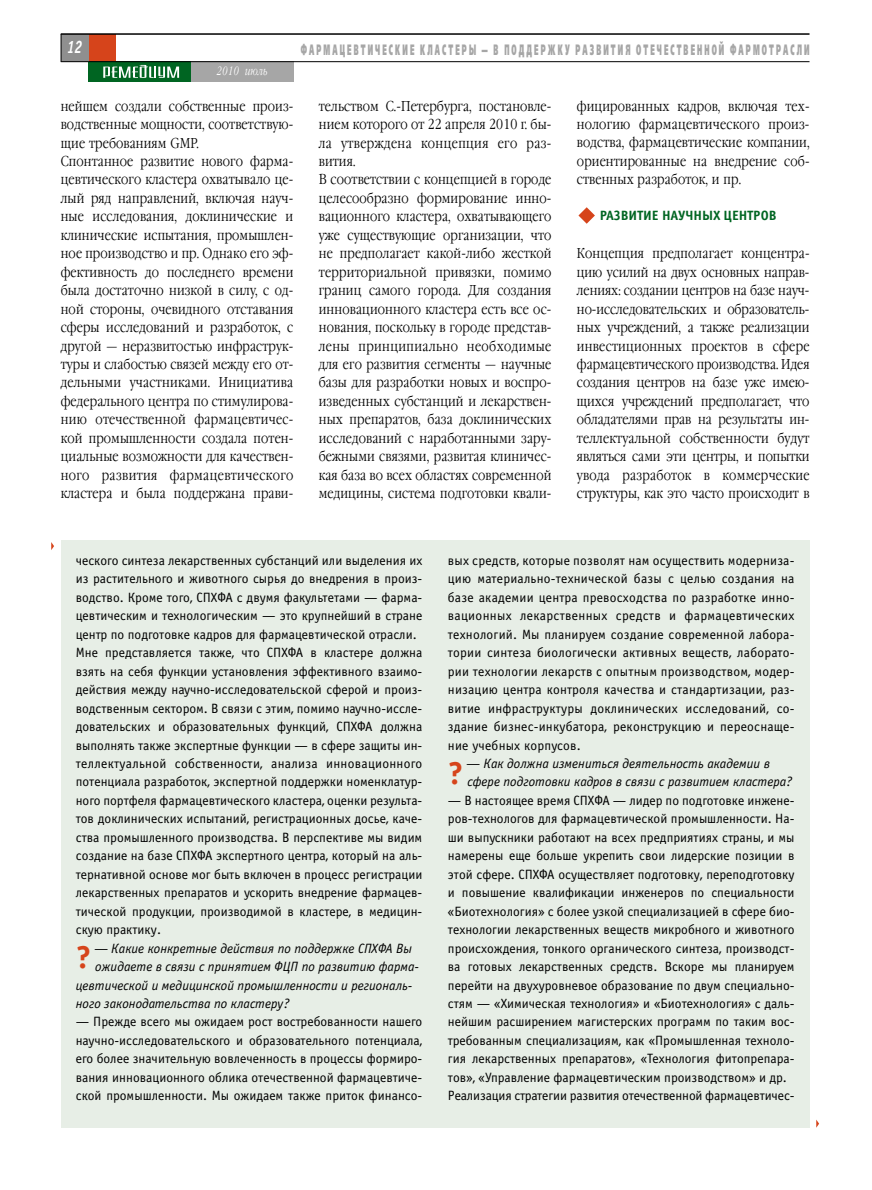
<style>
.page{position:relative;width:872px;height:1190px;background:#fff}
.page>*{position:absolute;margin:0;border:0;box-sizing:border-box;transform-origin:0 0}
.t1{font:700 31.65px "Officina Sans C";color:#d6441b}
.t2{font:italic 700 18px "Officina Sans C";color:#fff;scale:.78 1}
.t3{font:15px "Free Set Black C";letter-spacing:.335em;color:#a6a6a6;scale:.42 1}
.t4{font:300 14.25px/18.5px "Garamond Narrow C";letter-spacing:.01em;color:#000}
.t5{font:13.5px/18.5px "Officina Sans C";color:#000}
.t6{font:italic 13.5px/18.5px "Officina Sans C";color:#000}
.t7{font:700 13.5px "Officina Sans C";color:#006522}
.t8{font:italic 300 12px "Garamond Narrow C";letter-spacing:.015em;color:#fff;scale:.87 1}
</style>
<div class="page">
<div style="left:88px;top:34px;width:28px;height:28px;background:#d6441b"></div>
<div style="left:88px;top:62px;width:103px;height:20px;background:#006522"></div>
<svg style="left:103px;top:65px;width:76px;height:13px"></svg>
<div style="left:61px;top:34px;width:27px;height:28px;background:#8f8f8f"></div>
<svg style="left:61px;top:35px;width:1px;height:26px"></svg>
<hr style="left:61px;top:33px;width:748px;height:2px;background:#000">
<div style="left:191px;top:62px;width:102px;height:20px;background:#a6a6a6"></div>
<svg style="left:578px;top:207px;width:17px;height:17px"></svg>
<hr style="left:61px;top:61px;width:748px;height:1px;background:#000">
<div style="left:61px;top:540px;width:748px;height:587px;background:#e7eee6"></div>
<svg style="left:51px;top:542px;width:3px;height:8px"></svg>
<svg style="left:816px;top:1119px;width:3px;height:8px"></svg>
<h2 class="t2" style="left:67px;top:41px;width:21px">12</h2>
<p class="t3" style="left:301px;top:44px;width:1212px">ФАРМАЦЕВТИЧЕСКИЕ КЛАСТЕРЫ — В ПОДДЕРЖКУ РАЗВИТИЯ ОТЕЧЕСТВЕННОЙ ФАРМОТРАСЛИ</p>
<p class="t8" style="left:217px;top:66px;width:60px">2010 июль</p>
<p class="t4" style="left:61px;top:98px;width:234px">нейшем создали собственные произ&shy;водственные мощности, соответствую&shy;щие требованиям GMP.<br>Спонтанное развитие нового фарма&shy;цевтического кластера охватывало це&shy;лый ряд направлений, включая науч&shy;ные исследования, доклинические и клинические испытания, промышлен&shy;ное производство и пр. Однако его эф&shy;фективность до последнего времени была достаточно низкой в силу, с од&shy;ной стороны, очевидного отставания сферы исследований и разработок, с другой — неразвитостью инфраструк&shy;туры и слабостью связей между его от&shy;дельными участниками. Инициатива федерального центра по стимулирова&shy;нию отечественной фармацевтичес&shy;кой промышленности создала потен&shy;циальные возможности для качествен&shy;ного развития фармацевтического кластера и была поддержана прави-</p>
<p class="t4" style="left:319px;top:98px;width:234px">тельством С.-Петербурга, постановле&shy;нием которого от 22 апреля 2010 г. бы&shy;ла утверждена концепция его раз&shy;вития.<br>В соответствии с концепцией в городе целесообразно формирование инно&shy;вационного кластера, охватывающего уже существующие организации, что не предполагает какой-либо жесткой территориальной привязки, помимо границ самого города. Для создания инновационного кластера есть все ос&shy;нования, поскольку в городе представ&shy;лены принципиально необходимые для его развития сегменты — научные базы для разработки новых и воспро&shy;изведенных субстанций и лекарствен&shy;ных препаратов, база доклинических исследований с наработанными зару&shy;бежными связями, развитая клиничес&shy;кая база во всех областях современной медицины, система подготовки квали-</p>
<p class="t4" style="left:577px;top:98px;width:234px;text-align:justify">фицированных кадров, включая тех&shy;нологию фармацевтического произ&shy;водства, фармацевтические компании, ориентированные на внедрение соб&shy;ственных разработок, и пр.</p>
<p class="t7" style="left:600px;top:210px;width:178px">РАЗВИТИЕ НАУЧНЫХ ЦЕНТРОВ</p>
<p class="t4" style="left:577px;top:246px;width:234px;text-align:justify">Концепция предполагает концентра&shy;цию усилий на двух основных направ&shy;лениях: создании центров на базе науч&shy;но-исследовательских и образователь&shy;ных учреждений, а также реализации инвестиционных проектов в сфере фармацевтического производства. Идея создания центров на базе уже имею&shy;щихся учреждений предполагает, что обладателями прав на результаты ин&shy;теллектуальной собственности будут являться сами эти центры, и попытки увода разработок в коммерческие структуры, как это часто происходит в</p>
<p class="t5" style="left:76px;top:552px;width:348px">ческого синтеза лекарственных субстанций или выделения их из растительного и животного сырья до внедрения в произ&shy;водство. Кроме того, СПХФА с двумя факультетами — фарма&shy;цевтическим и технологическим — это крупнейший в стране центр по подготовке кадров для фармацевтической отрасли.<br>Мне представляется также, что СПХФА в кластере должна взять на себя функции установления эффективного взаимо&shy;действия между научно-исследовательской сферой и произ&shy;водственным сектором. В связи с этим, помимо научно-иссле&shy;довательских и образовательных функций, СПХФА должна выполнять также экспертные функции — в сфере защиты ин&shy;теллектуальной собственности, анализа инновационного потенциала разработок, экспертной поддержки номенклатур&shy;ного портфеля фармацевтического кластера, оценки результа&shy;тов доклинических испытаний, регистрационных досье, каче&shy;ства промышленного производства. В перспективе мы видим создание на базе СПХФА экспертного центра, который на аль&shy;тернативной основе мог быть включен в процесс регистрации лекарственных препаратов и ускорить внедрение фармацев&shy;тической продукции, производимой в кластере, в медицин&shy;скую практику.</p>
<p class="t6" style="left:94px;top:940px;width:319px">— Какие конкретные действия по поддержке СПХФА Вы</p>
<p class="t6" style="left:95px;top:958px;width:325px">ожидаете в связи с принятием ФЦП по развитию фарма-</p>
<p class="t6" style="left:76px;top:977px;width:338px">цевтической и медицинской промышленности и региональ-</p>
<p class="t6" style="left:76px;top:995px;width:215px">ного законодательства по кластеру?</p>
<p class="t5" style="left:76px;top:1014px;width:348px;text-align:justify">— Прежде всего мы ожидаем рост востребованности нашего научно-исследовательского и образовательного потенциала, его более значительную вовлеченность в процессы формиро&shy;вания инновационного облика отечественной фармацевтиче&shy;ской промышленности. Мы ожидаем также приток финансо-</p>
<h1 class="t1" style="left:76px;top:946px;width:17px">?</h1>
<p class="t5" style="left:448px;top:552px;width:348px;text-align:justify">вых средств, которые позволят нам осуществить модерниза&shy;цию материально-технической базы с целью создания на базе академии центра превосходства по разработке инно&shy;вационных лекарственных средств и фармацевтических технологий. Мы планируем создание современной лабора&shy;тории синтеза биологически активных веществ, лаборато&shy;рии технологии лекарств с опытным производством, модер&shy;низацию центра контроля качества и стандартизации, раз&shy;витие инфраструктуры доклинических исследований, со&shy;здание бизнес-инкубатора, реконструкцию и переоснаще&shy;ние учебных корпусов.</p>
<p class="t6" style="left:466px;top:755px;width:327px">— Как должна измениться деятельность академии в сфере подготовки кадров в связи с развитием кластера?</p>
<p class="t5" style="left:448px;top:792px;width:348px">— В настоящее время СПХФА — лидер по подготовке инжене&shy;ров-технологов для фармацевтической промышленности. На&shy;ши выпускники работают на всех предприятиях страны, и мы намерены еще больше укрепить свои лидерские позиции в этой сфере. СПХФА осуществляет подготовку, переподготовку и повышение квалификации инженеров по специальности «Биотехнология» с более узкой специализацией в сфере био&shy;технологии лекарственных веществ микробного и животного происхождения, тонкого органического синтеза, производст&shy;ва готовых лекарственных средств. Вскоре мы планируем перейти на двухуровневое образование по двум специально&shy;стям — «Химическая технология» и «Биотехнология» с даль&shy;нейшим расширением магистерских программ по таким вос&shy;требованным специализациям, как «Промышленная техноло&shy;гия лекарственных препаратов», «Технология фитопрепара&shy;тов», «Управление фармацевтическим производством» и др.<br>Реализация стратегии развития отечественной фармацевтичес-</p>
<h1 class="t1" style="left:448px;top:762px;width:17px">?</h1>
</div>
